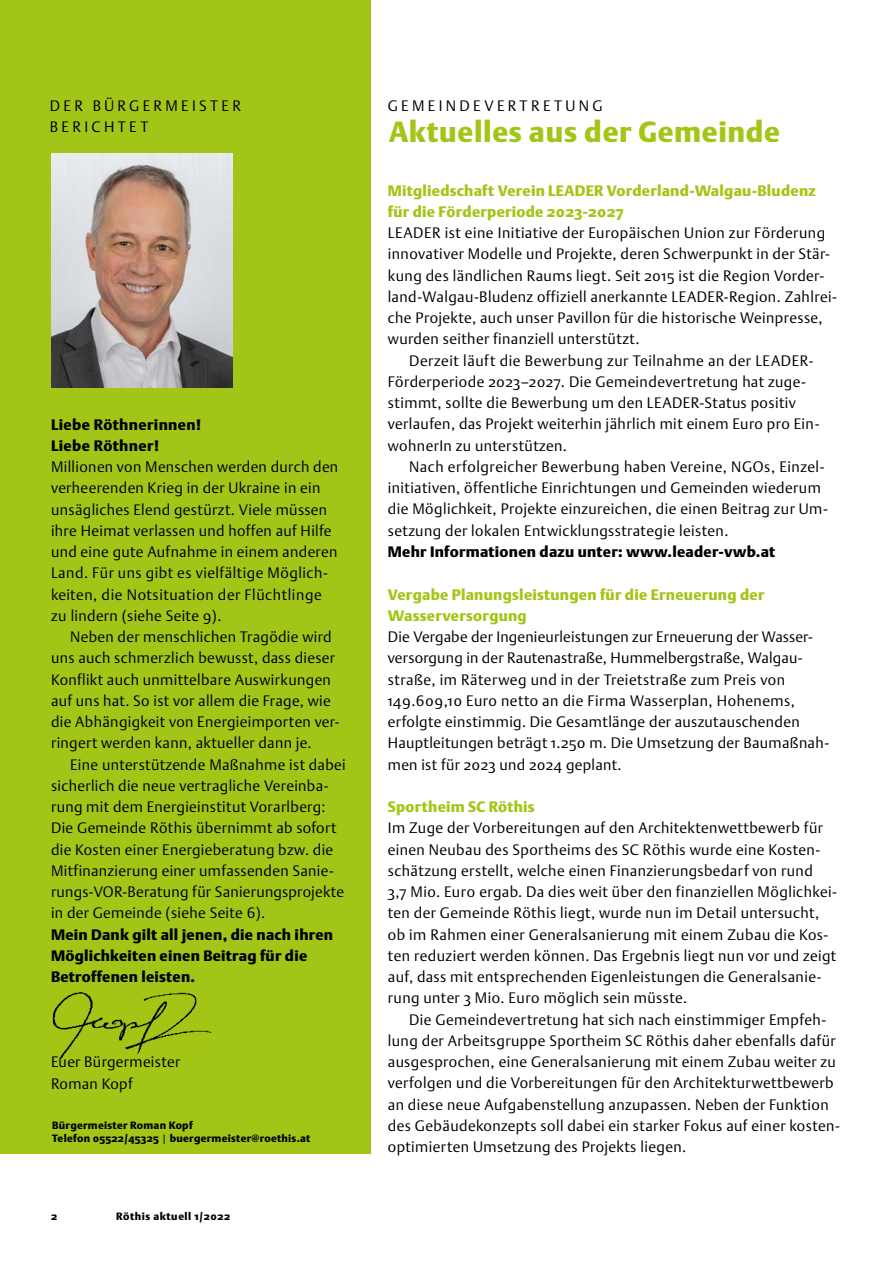
<style>
.page{position:relative;width:893px;height:1263px;background:#fff}
.page>*{position:absolute;margin:0;border:0;box-sizing:border-box;transform-origin:0 0}
.t1{font:900 28.8px "DTL Argo ST";letter-spacing:.025em;color:#a2c617}
.t2{font:300 15px/21.3px "DTL Argo ST";letter-spacing:.025em;color:#000}
.t3{font:900 15px/21.3px "DTL Argo ST";letter-spacing:.02em;color:#000}
.t4{font:900 15px/21.3px "DTL Argo ST";letter-spacing:.015em;color:#a2c617}
.t5{font:300 15px/21.3px "DTL Argo ST";letter-spacing:.225em;color:#000}
.t6{font:900 10.5px/13.5px "DTL Argo ST";letter-spacing:.025em;color:#000}
.t7{font:900 10.5px "DTL Argo ST";letter-spacing:.05em;color:#000}
.s1{font-weight:300}
</style>
<div class="page">
<div style="left:0;top:0;width:370px;height:1154px;background:#a2c617"></div>
<img style="left:52px;top:992px;width:160px;height:68px">
<img style="left:51px;top:153px;width:182px;height:235px">
<p class="t5" style="left:50px;top:94px;width:193px">DER BÜRGERMEISTER<br>BERICHTET</p>
<p class="t3" style="left:51px;top:413px;width:152px">Liebe Röthnerinnen!<br>Liebe Röthner!</p>
<p class="t2" style="left:51px;top:456px;width:289px">Millionen von Menschen werden durch den verheerenden Krieg in der Ukraine in ein unsägliches Elend gestürzt. Viele müssen ihre Heimat verlassen und hoffen auf Hilfe und eine gute Aufnahme in einem anderen Land. Für uns gibt es vielfältige Möglich&shy;keiten, die Notsituation der Flüchtlinge zu lindern (siehe Seite 9).</p>
<p class="t2" style="left:51px;top:626px;width:290px;text-indent:19px">Neben der menschlichen Tragödie wird uns auch schmerzlich bewusst, dass dieser Konflikt auch unmittelbare Auswirkungen auf uns hat. So ist vor allem die Frage, wie die Abhängigkeit von Energieimporten ver&shy;ringert werden kann, aktueller dann je.</p>
<p class="t2" style="left:51px;top:753px;width:296px;text-indent:19px">Eine unterstützende Maßnahme ist dabei sicherlich die neue vertragliche Vereinba&shy;rung mit dem Energieinstitut Vorarlberg:<br>Die Gemeinde Röthis übernimmt ab sofort die Kosten einer Energieberatung bzw. die Mitfinanzierung einer umfassenden Sanie&shy;rungs-VOR-Beratung für Sanierungsprojekte in der Gemeinde (siehe Seite 6).</p>
<p class="t3" style="left:51px;top:923px;width:284px">Mein Dank gilt all jenen, die nach ihren<br>Möglichkeiten einen Beitrag für die<br>Betroffenen leisten.</p>
<p class="t2" style="left:51px;top:1051px;width:131px">Euer Bürgermeister<br>Roman Kopf</p>
<p class="t6" style="left:52px;top:1118px;width:260px">Bürgermeister Roman Kopf<br>Telefon 05522/45325 <span class="s1">|</span> buergermeister@roethis.at</p>
<p class="t6" style="left:51px;top:1209px;width:8px">2</p>
<p class="t7" style="left:116px;top:1210px;width:115px">Röthis aktuell 1/2022</p>
<p class="t5" style="left:388px;top:94px;width:216px">GEMEINDEVERTRETUNG</p>
<h1 class="t1" style="left:389px;top:115px;width:393px">Aktuelles aus der Gemeinde</h1>
<p class="t4" style="left:388px;top:180px;width:429px">Mitgliedschaft Verein LEADER Vorderland-Walgau-Bludenz für die Förderperiode 2023-2027</p>
<p class="t2" style="left:388px;top:222px;width:439px">LEADER ist eine Initiative der Europäischen Union zur Förderung</p>
<p class="t2" style="left:388px;top:243px;width:444px">innovativer Modelle und Projekte, deren Schwerpunkt in der Stär-</p>
<p class="t2" style="left:388px;top:265px;width:438px">kung des ländlichen Raums liegt. Seit 2015 ist die Region Vorder-</p>
<p class="t2" style="left:388px;top:286px;width:451px">land-Walgau-Bludenz offiziell anerkannte LEADER-Region. Zahlrei-</p>
<p class="t2" style="left:388px;top:307px;width:436px">che Projekte, auch unser Pavillon für die historische Weinpresse,</p>
<p class="t2" style="left:388px;top:328px;width:253px">wurden seither finanziell unterstützt.</p>
<p class="t2" style="left:409px;top:350px;width:406px">Derzeit läuft die Bewerbung zur Teilnahme an der LEADER-</p>
<p class="t2" style="left:388px;top:371px;width:419px">Förderperiode 2023–2027. Die Gemeindevertretung hat zuge-</p>
<p class="t2" style="left:388px;top:392px;width:410px">stimmt, sollte die Bewerbung um den LEADER-Status positiv</p>
<p class="t2" style="left:388px;top:413px;width:433px">verlaufen, das Projekt weiterhin jährlich mit einem Euro pro Ein-</p>
<p class="t2" style="left:388px;top:435px;width:181px">wohnerIn zu unterstützen.</p>
<p class="t2" style="left:409px;top:456px;width:417px">Nach erfolgreicher Bewerbung haben Vereine, NGOs, Einzel-</p>
<p class="t2" style="left:388px;top:477px;width:435px">initiativen, öffentliche Einrichtungen und Gemeinden wiederum</p>
<p class="t2" style="left:388px;top:498px;width:442px">die Möglichkeit, Projekte einzureichen, die einen Beitrag zur Um-</p>
<p class="t2" style="left:388px;top:520px;width:342px">setzung der lokalen Entwicklungsstrategie leisten.</p>
<p class="t3" style="left:388px;top:541px;width:389px">Mehr Informationen dazu unter: www.leader-vwb.at</p>
<p class="t4" style="left:388px;top:583px;width:378px">Vergabe Planungsleistungen für die Erneuerung der<br>Wasserversorgung</p>
<p class="t2" style="left:388px;top:626px;width:443px">Die Vergabe der Ingenieurleistungen zur Erneuerung der Wasser&shy;versorgung in der Rautenastraße, Hummelbergstraße, Walgau&shy;straße, im Räterweg und in der Treietstraße zum Preis von 149.609,10 Euro netto an die Firma Wasserplan, Hohenems, erfolgte einstimmig. Die Gesamtlänge der auszutauschenden Hauptleitungen beträgt 1.250 m. Die Umsetzung der Baumaßnah&shy;men ist für 2023 und 2024 geplant.</p>
<p class="t4" style="left:388px;top:796px;width:148px">Sportheim SC Röthis</p>
<p class="t2" style="left:388px;top:817px;width:451px">Im Zuge der Vorbereitungen auf den Architektenwettbewerb für einen Neubau des Sportheims des SC Röthis wurde eine Kosten&shy;schätzung erstellt, welche einen Finanzierungsbedarf von rund<br>3,7 Mio. Euro ergab. Da dies weit über den finanziellen Möglichkei&shy;ten der Gemeinde Röthis liegt, wurde nun im Detail untersucht, ob im Rahmen einer Generalsanierung mit einem Zubau die Kos&shy;ten reduziert werden können. Das Ergebnis liegt nun vor und zeigt auf, dass mit entsprechenden Eigenleistungen die Generalsanie&shy;rung unter 3 Mio. Euro möglich sein müsste.</p>
<p class="t2" style="left:388px;top:1008px;width:454px;text-indent:21px">Die Gemeindevertretung hat sich nach einstimmiger Empfeh&shy;lung der Arbeitsgruppe Sportheim SC Röthis daher ebenfalls dafür ausgesprochen, eine Generalsanierung mit einem Zubau weiter zu verfolgen und die Vorbereitungen für den Architekturwettbewerb an diese neue Aufgabenstellung anzupassen. Neben der Funktion des Gebäudekonzepts soll dabei ein starker Fokus auf einer kosten&shy;optimierten Umsetzung des Projekts liegen.</p>
</div>
